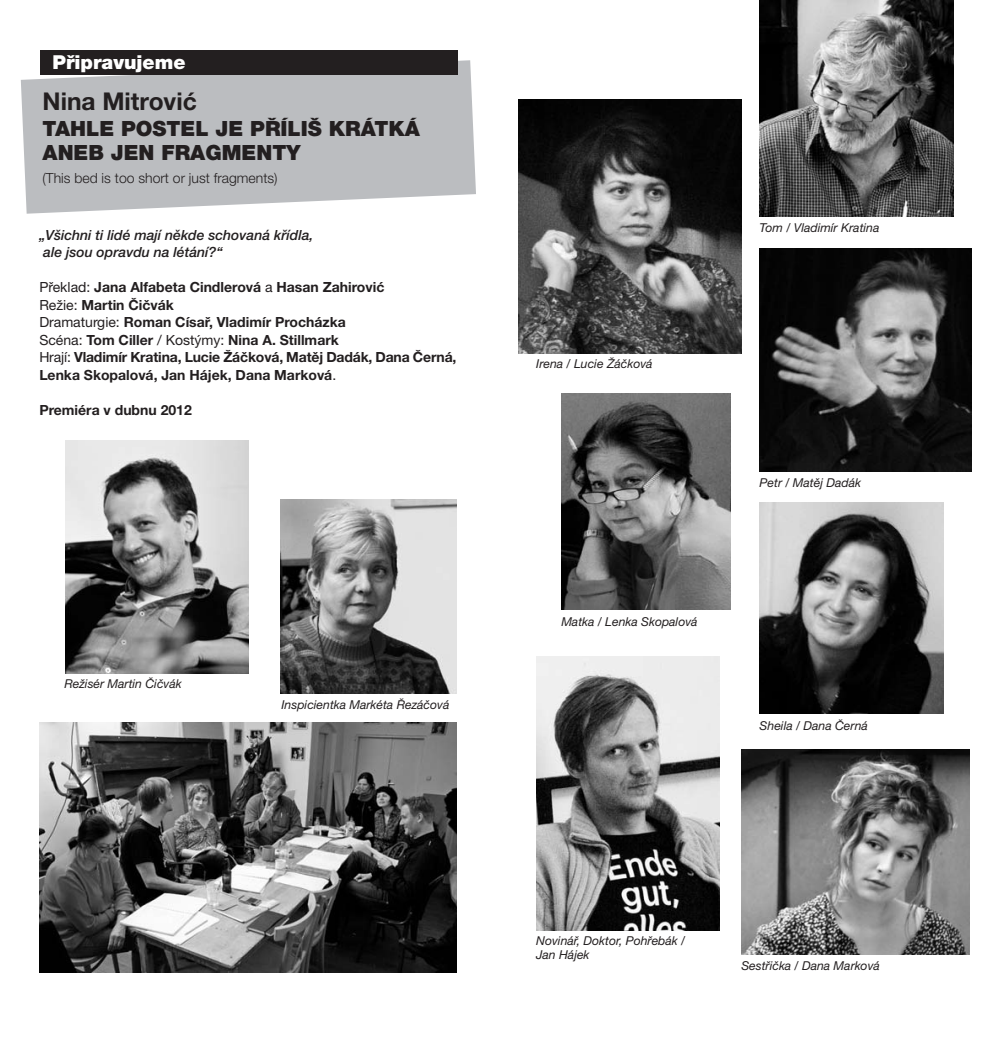
<style>
.page{position:relative;width:993px;height:1042px;background:#fff}
.page>*{position:absolute;margin:0;border:0;box-sizing:border-box;transform-origin:0 0}
.t1{font:700 24.5px "Helvetica Neue CE";color:#231f20}
.t2{font:900 21px/24.5px "Helvetica Neue CE";color:#231f20}
.t3{font:900 19.25px "Helvetica Neue CE";color:#fff}
.t4{font:700 14px/17.5px "Helvetica Neue CE";color:#231f20}
.t5{font:italic 500 14px/17.5px "Helvetica Neue CE";color:#231f20}
.t6{font:300 14px "Helvetica Neue CE";color:#231f20}
.t7{font:italic 12.25px/14px "Helvetica Neue CE";color:#231f20}
.s1{font-weight:400}
</style>
<div class="page">
<svg style="left:21px;top:60px;width:455px;height:154px;background:#c0c1c4"></svg>
<div style="left:41px;top:50px;width:416px;height:24px;background:#231f20"></div>
<img style="left:40px;top:722px;width:416px;height:250px">
<img style="left:65px;top:440px;width:183px;height:233px">
<img style="left:281px;top:499px;width:175px;height:195px">
<img style="left:518px;top:100px;width:223px;height:253px">
<img style="left:759px;top:248px;width:211px;height:224px">
<img style="left:759px;top:1px;width:193px;height:215px">
<img style="left:759px;top:503px;width:184px;height:210px">
<img style="left:561px;top:394px;width:169px;height:216px">
<img style="left:536px;top:656px;width:183px;height:274px">
<img style="left:741px;top:749px;width:228px;height:206px">
<h3 class="t3" style="left:52px;top:55px;width:134px">Připravujeme</h3>
<h1 class="t1" style="left:43px;top:92px;width:156px">Nina Mitrović</h1>
<h2 class="t2" style="left:43px;top:118px;width:379px">TAHLE POSTEL JE PŘÍLIŠ KRÁTKÁ<br>ANEB JEN FRAGMENTY</h2>
<p class="t6" style="left:43px;top:173px;width:236px">(This bed is too short or just fragments)</p>
<p class="t5" style="left:39px;top:228px;width:275px">„Všichni ti lidé mají někde schovaná křídla, ale jsou opravdu na létání?“</p>
<p class="t4" style="left:39px;top:280px;width:418px"><span class="s1">Překlad:</span> Jana Alfabeta Cindlerová <span class="s1">a</span> Hasan Zahirović<br><span class="s1">Režie:</span> Martin Čičvák<br><span class="s1">Dramaturgie:</span> Roman Císař, Vladimír Procházka<br><span class="s1">Scéna:</span> Tom Ciller <span class="s1">/ Kostýmy:</span> Nina A. Stillmark<br><span class="s1">Hrají:</span> Vladimír Kratina, Lucie Žáčková, Matěj Dadák, Dana Černá, Lenka Skopalová, Jan Hájek, Dana Marková<span class="s1">.</span></p>
<p class="t4" style="left:39px;top:402px;width:154px">Premiéra v dubnu 2012</p>
<p class="t7" style="left:64px;top:678px;width:119px">Režisér Martin Čičvák</p>
<p class="t7" style="left:281px;top:698px;width:169px">Inspicientka Markéta Řezáčová</p>
<p class="t7" style="left:536px;top:358px;width:118px">Irena / Lucie Žáčková</p>
<p class="t7" style="left:561px;top:616px;width:138px">Matka / Lenka Skopalová</p>
<p class="t7" style="left:759px;top:222px;width:121px">Tom / Vladimír Kratina</p>
<p class="t7" style="left:759px;top:476px;width:103px">Petr / Matěj Dadák</p>
<p class="t7" style="left:759px;top:720px;width:110px">Sheila / Dana Černá</p>
<p class="t7" style="left:536px;top:935px;width:150px">Novinář, Doktor, Pohřebák /<br>Jan Hájek</p>
<p class="t7" style="left:741px;top:960px;width:140px">Sestřička / Dana Marková</p>
</div>
